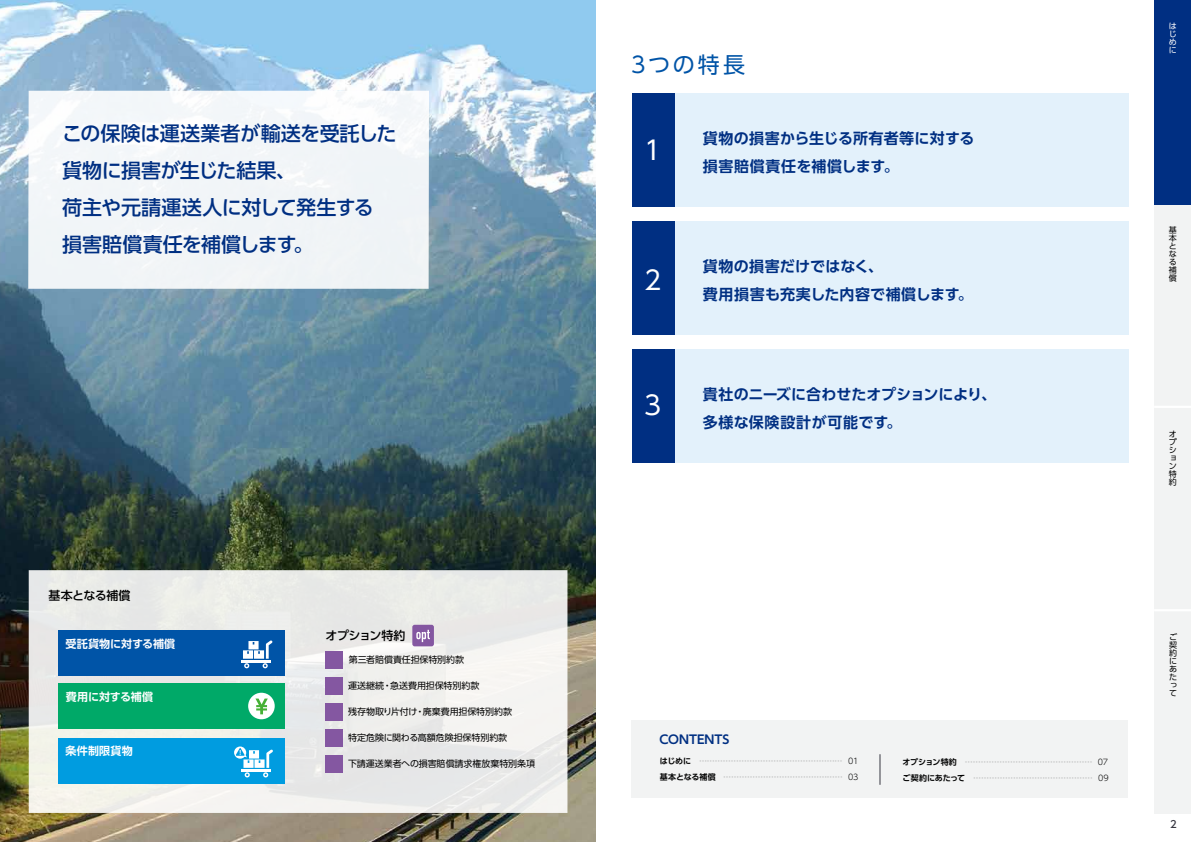
<style>
.page{position:relative;width:1191px;height:842px;background:#fff}
.page>*{position:absolute;margin:0;border:0;box-sizing:border-box;transform-origin:0 0}
.t1{font:26px "UD Shin Go Pro";color:#fff}
.t2{font:22px "UD Shin Go Pro";letter-spacing:.135em;color:#0054a7}
.t3{font:500 20px/37px "UD Shin Go Pro";letter-spacing:-.01em;color:#002f82}
.t4{font:700 15px/28px "UD Shin Go Pro De";letter-spacing:.015em;color:#002f82}
.t5{font:500 12px "UD Shin Go Pro";letter-spacing:-.035em;color:#000}
.t6{font:700 12px "UD Shin Go Pro De";letter-spacing:.005em;color:#002f82}
.t7{font:700 11.1px "UD Shin Go Pro De";letter-spacing:.005em;color:#fff}
.t8{font:500 10px "UD Shin Go Pro";color:#383842}
.t9{font:9px "UD Shin Go Pro";letter-spacing:-.01em;color:#000}
.t10{font:700 8px/16px "UD Shin Go Pro De";letter-spacing:-.025em;color:#bfc0c0}
.t11{font:8px/8px "UD Shin Go Pro";color:#000;text-align:justify}
.t12{font:8px/8px "UD Shin Go Pro";color:#fff;text-align:justify}
.s1{color:#000}
.s2{font-family:"UD Shin Go Pro";font-weight:300;color:#000}
</style>
<div class="page">
<div style="left:632px;top:221px;width:496px;height:114px;background:#e3f1fb"></div>
<div style="left:632px;top:94px;width:496px;height:113px;background:#e3f1fb"></div>
<div style="left:632px;top:94px;width:42px;height:113px;background:#002f82"></div>
<div style="left:632px;top:221px;width:42px;height:114px;background:#002f82"></div>
<div style="left:632px;top:349px;width:496px;height:114px;background:#e3f1fb"></div>
<div style="left:632px;top:349px;width:42px;height:114px;background:#002f82"></div>
<img style="left:0;top:0;width:595px;height:842px">
<div style="left:29px;top:570px;width:538px;height:243px;background:#ebece9"></div>
<svg style="left:28px;top:91px;width:401px;height:198px;fill:#f2f5f8"></svg>
<div style="left:58px;top:630px;width:227px;height:45px;background:#0054a7"></div>
<div style="left:412px;top:625px;width:22px;height:21px;background:#8457a1;border-radius:2px"></div>
<svg style="left:416px;top:630px;width:14px;height:12px"></svg>
<hr style="left:241px;top:660px;width:29px;height:2px;background:#fff">
<svg style="left:243px;top:640px;width:29px;height:28px"></svg>
<div style="left:325px;top:651px;width:18px;height:18px;background:#8457a1"></div>
<div style="left:325px;top:677px;width:17px;height:18px;background:#8457a1"></div>
<div style="left:325px;top:703px;width:17px;height:18px;background:#8457a1"></div>
<div style="left:325px;top:729px;width:17px;height:18px;background:#8457a1"></div>
<div style="left:325px;top:755px;width:17px;height:18px;background:#8457a1"></div>
<div style="left:58px;top:684px;width:227px;height:45px;background:#00a968"></div>
<div style="left:248px;top:693px;width:27px;height:26px;background:#fff;border-radius:50%"></div>
<svg style="left:255px;top:698px;width:13px;height:16px"></svg>
<div style="left:58px;top:738px;width:227px;height:46px;background:#009ce0"></div>
<svg style="left:234px;top:746px;width:12px;height:13px"></svg>
<svg style="left:236px;top:748px;width:37px;height:29px"></svg>
<div style="left:1154px;top:203px;width:37px;height:204px;background:#f2f3f3"></div>
<div style="left:1154px;top:407px;width:37px;height:203px;background:#f2f3f3"></div>
<div style="left:1154px;top:610px;width:37px;height:204px;background:#f2f3f3"></div>
<hr style="left:1154px;top:406px;width:37px;height:2px;background:#fff">
<hr style="left:1154px;top:609px;width:37px;height:2px;background:#fff">
<div style="left:1154px;top:0;width:37px;height:205px;background:#002f82"></div>
<div style="left:632px;top:720px;width:496px;height:78px;background:#f2f3f3"></div>
<hr style="left:879px;top:754px;width:1px;height:31px;background:#383842">
<h3 class="t3" style="left:62px;top:114px;width:335px">この保険は運送業者が輸送を受託した貨物に損害が生じた結果、<br>荷主や元請運送人に対して発生する損害賠償責任を補償します。</h3>
<h3 class="t5" style="left:48px;top:585px;width:84px">基本となる補償</h3>
<h3 class="t7" style="left:66px;top:634px;width:111px">受託貨物に対する補償</h3>
<h3 class="t7" style="left:66px;top:688px;width:89px">費用に対する補償</h3>
<h3 class="t7" style="left:66px;top:742px;width:69px">条件制限貨物</h3>
<h3 class="t5" style="left:325px;top:625px;width:81px">オプション特約</h3>
<p class="t9" style="left:349px;top:653px;width:117px">第三者賠償責任担保特別約款</p>
<p class="t9" style="left:348px;top:678px;width:133px">運送継続・急送費用担保特別約款</p>
<p class="t9" style="left:348px;top:704px;width:165px">残存物取り片付け・廃棄費用担保特別約款</p>
<p class="t9" style="left:348px;top:730px;width:161px">特定危険に関わる高額危険担保特別約款</p>
<p class="t9" style="left:348px;top:756px;width:188px">下請運送業者への損害賠償請求権放棄特別条項</p>
<h2 class="t2" style="left:631px;top:47px;width:115px">3つの特長</h2>
<h1 class="t1" style="left:644px;top:129px;width:19px">1</h1>
<h1 class="t1" style="left:644px;top:259px;width:19px">2</h1>
<h1 class="t1" style="left:644px;top:384px;width:19px">3</h1>
<h3 class="t4" style="left:703px;top:124px;width:273px">貨物の損害から生じる所有者等に対する損害賠償責任を補償します。</h3>
<h3 class="t4" style="left:703px;top:252px;width:272px">貨物の損害だけではなく、<br>費用損害も充実した内容で補償します。</h3>
<h3 class="t4" style="left:703px;top:380px;width:295px">貴社のニーズに合わせたオプションにより、多様な保険設計が可能です。</h3>
<h3 class="t6" style="left:659px;top:729px;width:72px">CONTENTS</h3>
<p class="t10" style="left:660px;top:753px;width:200px"><span class="s1">はじめに　</span>……………………………………………… <span class="s2">01</span><span class="s1">基本となる補償</span> ……………………………………… <span class="s2">03</span></p>
<p class="t10" style="left:902px;top:753px;width:208px"><span class="s1">オプション特約　</span>………………………………………… <span class="s2">07</span><span class="s1">ご契約にあたって　</span>……………………………………… <span class="s2">09</span></p>
<p class="t12" style="left:1168px;top:22px;width:9px">はじめに</p>
<p class="t11" style="left:1168px;top:226px;width:9px">基本となる補償</p>
<p class="t11" style="left:1168px;top:430px;width:10px;text-align:left">オプション特約</p>
<p class="t11" style="left:1169px;top:633px;width:10px">ご契約にあたって</p>
<p class="t8" style="left:1170px;top:816px;width:8px">2</p>
</div>
